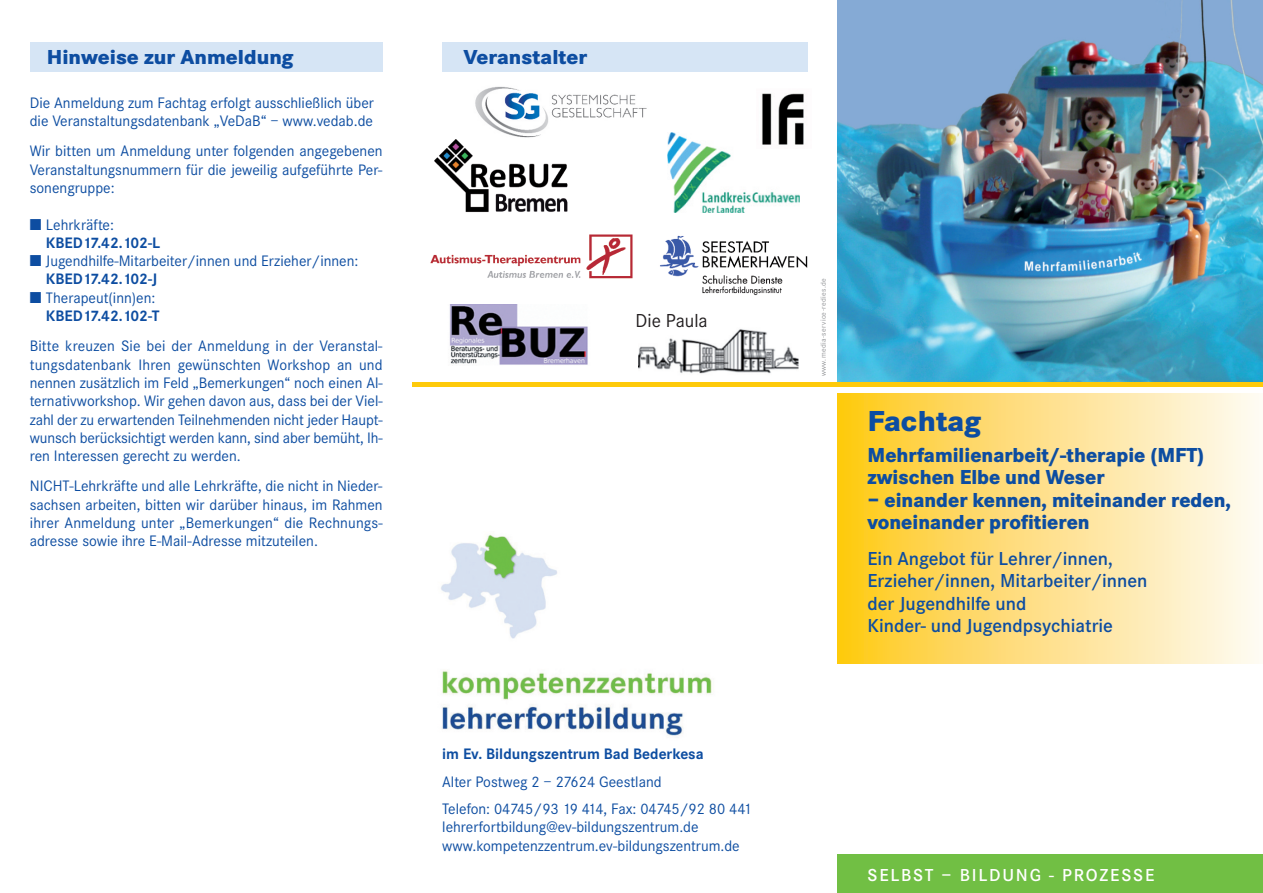
<style>
.page{position:relative;width:1263px;height:893px;background:#fff}
.page>*{position:absolute;margin:0;border:0;box-sizing:border-box;transform-origin:0 0}
.t1{font:800 30px "Corporate S";color:#0d4da1}
.t2{font:800 21px/22.5px "Corporate S";color:#0d4da1;scale:.94 1}
.t3{font:800 21px "Corporate S";color:#0d4da1}
.t4{font:600 19.5px/22.5px "Corporate S";color:#0d4da1}
.t5{font:19.5px "Corporate S";color:#231f20}
.t6{font:600 18px "Corporate SSC";letter-spacing:.1em;color:#fff}
.t7{font:15.75px/18.3px "Corporate S";color:#0d4da1}
.t8{font:700 15.75px/18.3px "Corporate S";color:#0d4da1}
.t9{font:7.5px "Corporate S";letter-spacing:.05em;color:#939598}
.s1{font-weight:400}
.s2{font-weight:700}
</style>
<div class="page">
<img style="left:638px;top:329px;width:161px;height:45px">
<img style="left:838px;top:0;width:425px;height:383px">
<svg style="left:838px;top:393px;width:422px;height:270px"></svg>
<div style="left:838px;top:855px;width:425px;height:38px;background:#71bf44"></div>
<img style="left:441px;top:535px;width:271px;height:203px">
<hr style="left:412px;top:383px;width:851px;height:4px;background:#feca0a">
<div style="left:30px;top:43px;width:353px;height:29px;background:#d6e5f5"></div>
<div style="left:442px;top:43px;width:366px;height:29px;background:#d6e5f5"></div>
<img style="left:660px;top:235px;width:148px;height:61px">
<img style="left:435px;top:140px;width:132px;height:72px">
<img style="left:668px;top:133px;width:131px;height:80px">
<img style="left:756px;top:93px;width:48px;height:56px">
<img style="left:430px;top:234px;width:203px;height:45px">
<img style="left:475px;top:86px;width:172px;height:52px">
<img style="left:471px;top:140px;width:96px;height:1px">
<img style="left:449px;top:304px;width:139px;height:61px">
<h2 class="t3" style="left:47px;top:44px;width:248px">Hinweise zur Anmeldung</h2>
<h2 class="t3" style="left:463px;top:44px;width:125px">Veranstalter</h2>
<p class="t7" style="left:30px;top:93px;width:346px">Die Anmeldung zum Fachtag erfolgt ausschließlich über die Veranstaltungsdatenbank „VeDaB“ – www.vedab.de</p>
<p class="t7" style="left:30px;top:142px;width:354px;text-align:justify">Wir bitten um Anmeldung unter folgenden angegebenen Veranstaltungsnummern für die jeweilig aufgeführte Per&shy;sonengruppe:</p>
<p class="t8" style="left:46px;top:215px;width:116px;text-indent:-16px">■ <span class="s1">Lehrkräfte:<br></span>KBED17.42.102-L</p>
<p class="t7" style="left:46px;top:252px;width:314px;text-indent:-16px">■ Jugendhilfe-Mitarbeiter/innen und Erzieher/innen:<br><span class="s2">KBED17.42.102-J</span></p>
<p class="t7" style="left:30px;top:288px;width:131px;text-align:right">■ Therapeut(inn)en:<br><span class="s2">KBED17.42.102-T</span></p>
<p class="t7" style="left:30px;top:337px;width:354px;text-align:justify">Bitte kreuzen Sie bei der Anmeldung in der Veranstal&shy;tungsdatenbank Ihren gewünschten Workshop an und nennen zusätzlich im Feld „Bemerkungen“ noch einen Al&shy;ternativworkshop. Wir gehen davon aus, dass bei der Viel&shy;zahl der zu erwartenden Teilnehmenden nicht jeder Haupt&shy;wunsch berücksichtigt werden kann, sind aber bemüht, Ih&shy;ren Interessen gerecht zu werden.</p>
<p class="t7" style="left:30px;top:477px;width:354px;text-align:justify">NICHT-Lehrkräfte und alle Lehrkräfte, die nicht in Nieder&shy;sachsen arbeiten, bitten wir darüber hinaus, im Rahmen ihrer Anmeldung unter „Bemerkungen“ die Rechnungs&shy;adresse sowie ihre E-Mail-Adresse mitzuteilen.</p>
<p class="t5" style="left:635px;top:309px;width:74px">Die Paula</p>
<p class="t8" style="left:442px;top:745px;width:263px">im Ev. Bildungszentrum Bad Bederkesa</p>
<p class="t7" style="left:442px;top:768px;width:311px;line-height:27.3px">Alter Postweg 2 – 27624 Geestland<br>Telefon: 04745/93 19 414, Fax: 04745/92 80 441</p>
<p class="t7" style="left:442px;top:818px;width:299px">lehrerfortbildung@ev-bildungszentrum.de www.kompetenzzentrum.ev-bildungszentrum.de</p>
<p class="t9" style="left:819px;top:376px;width:100px;rotate:-90deg">www.media-service-redies.de</p>
<h1 class="t1" style="left:867px;top:403px;width:115px">Fachtag</h1>
<h2 class="t2" style="left:867px;top:443px;width:360px">Mehrfamilienarbeit/-therapie (MFT) zwischen Elbe und Weser</h2>
<h2 class="t2" style="left:867px;top:488px;width:388px">– einander kennen, miteinander reden, voneinander profitieren</h2>
<p class="t4" style="left:867px;top:547px;width:281px">Ein Angebot für Lehrer/innen,<br>Erzieher/innen, Mitarbeiter/innen der Jugendhilfe und<br>Kinder- und Jugendpsychiatrie</p>
<p class="t6" style="left:867px;top:864px;width:288px">SELBST – BILDUNG - PROZESSE</p>
</div>
